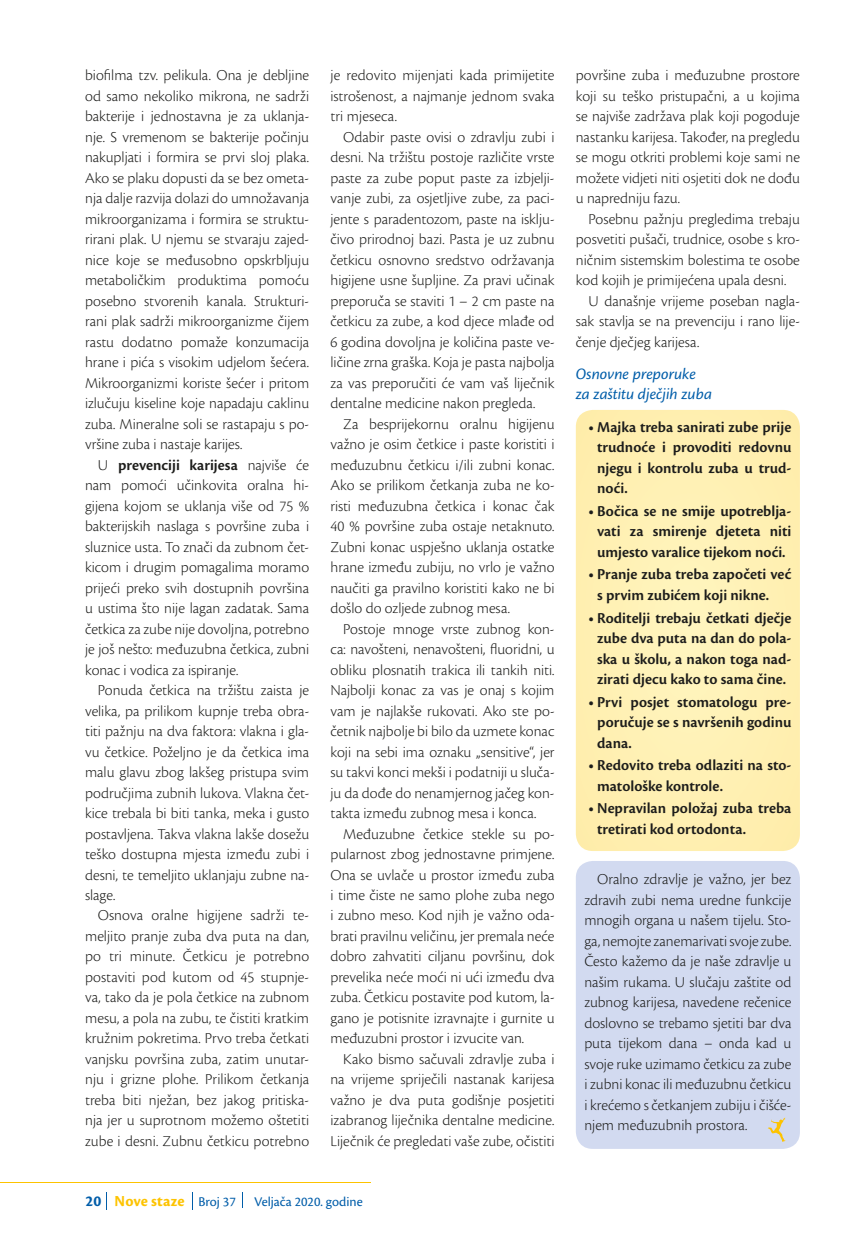
<style>
.page{position:relative;width:851px;height:1234px;background:#fff}
.page>*{position:absolute;margin:0;border:0;box-sizing:border-box;transform-origin:0 0}
.t1{font:italic 16.5px/19.5px "Cronos Pro";letter-spacing:-.005em;color:#005da9}
.t2{font:700 15.9px "Cronos Pro";letter-spacing:.005em;color:#fdc300}
.t3{font:300 15.75px/20.4px "Cronos Pro";color:#1d1d1b;text-align:justify}
.t4{font:600 15.75px/20.4px "Cronos Pro";color:#1d1d1b}
.t5{font:13.95px "Cronos Pro";color:#005da9}
.s1{font-weight:600}
.s2{color:#005da9}
.s3{font-weight:400;font-size:13.95px;color:#005da9}
</style>
<div class="page">
<svg style="left:192px;top:1192px;width:1px;height:17px"></svg>
<svg style="left:242px;top:1192px;width:1px;height:15px"></svg>
<svg style="left:106px;top:1192px;width:1px;height:17px"></svg>
<hr style="left:0;top:1181px;width:370px;height:1px;background:#fdc300">
<svg style="left:575px;top:410px;width:224px;height:440px"></svg>
<div style="left:575px;top:860px;width:224px;height:288px;background:#d2daf0;border-radius:17px"></div>
<svg style="left:768px;top:1117px;width:17px;height:24px"></svg>
<p class="t3" style="left:85px;top:65px;width:225px">biofilma tzv. pelikula. Ona je debljine od samo nekoliko mikrona, ne sadrži bakterije i jednostavna je za uklanja&shy;nje. S vremenom se bakterije počinju nakupljati i formira se prvi sloj plaka.<br>Ako se plaku dopusti da se bez ometa&shy;nja dalje razvija dolazi do umnožavanja mikroorganizama i formira se struktu&shy;rirani plak. U njemu se stvaraju zajed&shy;nice koje se međusobno opskrbljuju metaboličkim produktima pomoću posebno stvorenih kanala. Strukturi&shy;rani plak sadrži mikroorganizme čijem rastu dodatno pomaže konzumacija hrane i pića s visokim udjelom šećera.<br>Mikroorganizmi koriste šećer i pritom izlučuju kiseline koje napadaju caklinu zuba. Mineralne soli se rastapaju s po&shy;vršine zuba i nastaje karijes.</p>
<p class="t3" style="left:85px;top:454px;width:225px;text-indent:13px">U <span class="s1">prevenciji karijesa</span> najviše će nam pomoći učinkovita oralna hi&shy;gijena kojom se uklanja više od 75 % bakterijskih naslaga s površine zuba i sluznice usta. To znači da zubnom čet&shy;kicom i drugim pomagalima moramo prijeći preko svih dostupnih površina u ustima što nije lagan zadatak. Sama četkica za zube nije dovoljna, potrebno je još nešto: međuzubna četkica, zubni konac i vodica za ispiranje.</p>
<p class="t3" style="left:85px;top:679px;width:225px;text-indent:13px">Ponuda četkica na tržištu zaista je velika, pa prilikom kupnje treba obra&shy;titi pažnju na dva faktora: vlakna i gla&shy;vu četkice. Poželjno je da četkica ima malu glavu zbog lakšeg pristupa svim područjima zubnih lukova. Vlakna čet&shy;kice trebala bi biti tanka, meka i gusto postavljena. Takva vlakna lakše dosežu teško dostupna mjesta između zubi i desni, te temeljito uklanjaju zubne na&shy;slage.</p>
<p class="t3" style="left:85px;top:905px;width:225px;text-indent:13px">Osnova oralne higijene sadrži te&shy;meljito pranje zuba dva puta na dan, po tri minute. Četkicu je potrebno postaviti pod kutom od 45 stupnje&shy;va, tako da je pola četkice na zubnom mesu, a pola na zubu, te čistiti kratkim kružnim pokretima. Prvo treba četkati vanjsku površina zuba, zatim unutar&shy;nju i grizne plohe. Prilikom četkanja treba biti nježan, bez jakog pritiska&shy;nja jer u suprotnom možemo oštetiti zube i desni. Zubnu četkicu potrebno</p>
<p class="t3" style="left:330px;top:65px;width:225px">je redovito mijenjati kada primijetite istrošenost, a najmanje jednom svaka tri mjeseca.</p>
<p class="t3" style="left:330px;top:126px;width:225px;text-indent:13px">Odabir paste ovisi o zdravlju zubi i desni. Na tržištu postoje različite vrste paste za zube poput paste za izbjelji&shy;vanje zubi, za osjetljive zube, za paci&shy;jente s paradentozom, paste na isklju&shy;čivo prirodnoj bazi. Pasta je uz zubnu četkicu osnovno sredstvo održavanja higijene usne šupljine. Za pravi učinak preporuča se staviti 1 – 2 cm paste na četkicu za zube, a kod djece mlađe od 6 godina dovoljna je količina paste ve&shy;ličine zrna graška. Koja je pasta najbolja za vas preporučiti će vam vaš liječnik dentalne medicine nakon pregleda.</p>
<p class="t3" style="left:330px;top:413px;width:225px;text-indent:13px">Za besprijekornu oralnu higijenu važno je osim četkice i paste koristiti i međuzubnu četkicu i/ili zubni konac.<br>Ako se prilikom četkanja zuba ne ko&shy;risti međuzubna četkica i konac čak 40 % površine zuba ostaje netaknuto.<br>Zubni konac uspješno uklanja ostatke hrane između zubiju, no vrlo je važno naučiti ga pravilno koristiti kako ne bi došlo do ozljede zubnog mesa.</p>
<p class="t3" style="left:330px;top:618px;width:225px;text-indent:13px">Postoje mnoge vrste zubnog kon&shy;ca: navošteni, nenavošteni, fluoridni, u obliku plosnatih trakica ili tankih niti.<br>Najbolji konac za vas je onaj s kojim vam je najlakše rukovati. Ako ste po&shy;četnik najbolje bi bilo da uzmete konac koji na sebi ima oznaku „sensitive“, jer su takvi konci mekši i podatniji u sluča&shy;ju da dođe do nenamjernog jačeg kon&shy;takta između zubnog mesa i konca.</p>
<p class="t3" style="left:330px;top:823px;width:225px;text-indent:13px">Međuzubne četkice stekle su po&shy;pularnost zbog jednostavne primjene.<br>Ona se uvlače u prostor između zuba i time čiste ne samo plohe zuba nego i zubno meso. Kod njih je važno oda&shy;brati pravilnu veličinu, jer premala neće dobro zahvatiti ciljanu površinu, dok prevelika neće moći ni ući između dva zuba. Četkicu postavite pod kutom, la&shy;gano je potisnite izravnajte i gurnite u međuzubni prostor i izvucite van.</p>
<p class="t3" style="left:330px;top:1048px;width:225px;text-indent:13px">Kako bismo sačuvali zdravlje zuba i na vrijeme spriječili nastanak karijesa važno je dva puta godišnje posjetiti izabranog liječnika dentalne medicine.<br>Liječnik će pregledati vaše zube, očistiti</p>
<p class="t2" style="left:85px;top:1191px;width:152px"><span class="s2">20</span> Nove staze <span class="s3">Broj 37</span></p>
<p class="t5" style="left:254px;top:1192px;width:110px">Veljača 2020. godine</p>
<p class="t3" style="left:575px;top:65px;width:225px">površine zuba i međuzubne prostore koji su teško pristupačni, a u kojima se najviše zadržava plak koji pogoduje nastanku karijesa. Također, na pregledu se mogu otkriti problemi koje sami ne možete vidjeti niti osjetiti dok ne dođu u napredniju fazu.</p>
<p class="t3" style="left:588px;top:208px;width:213px">Posebnu pažnju pregledima trebaju</p>
<p class="t3" style="left:575px;top:229px;width:225px">posvetiti pušači, trudnice, osobe s kro-</p>
<p class="t3" style="left:575px;top:249px;width:225px">ničnim sistemskim bolestima te osobe</p>
<p class="t3" style="left:575px;top:270px;width:212px">kod kojih je primijećena upala desni.</p>
<p class="t3" style="left:588px;top:290px;width:213px">U današnje vrijeme poseban nagla-</p>
<p class="t3" style="left:575px;top:311px;width:225px">sak stavlja se na prevenciju i rano lije-</p>
<p class="t3" style="left:575px;top:331px;width:125px">čenje dječjeg karijesa.</p>
<p class="t1" style="left:575px;top:364px;width:138px">Osnovne preporuke za zaštitu dječjih zuba</p>
<p class="t4" style="left:597px;top:416px;width:196px;text-align:justify;text-indent:-9px">• Majka treba sanirati zube prije trudnoće i provoditi redovnu njegu i kontrolu zuba u trud&shy;noći.</p>
<p class="t4" style="left:588px;top:501px;width:204px;text-align:center">• Bočica se ne smije upotreblja&shy;vati za smirenje djeteta niti umjesto varalice tijekom noći.</p>
<p class="t4" style="left:597px;top:564px;width:196px;text-indent:-9px">• Pranje zuba treba započeti već s prvim zubićem koji nikne.</p>
<p class="t4" style="left:588px;top:607px;width:204px;text-align:center">• Roditelji trebaju četkati dječje zube dva puta na dan do pola&shy;ska u školu, a nakon toga nad&shy;zirati djecu kako to sama čine.</p>
<p class="t4" style="left:597px;top:691px;width:196px;text-align:justify;text-indent:-9px">• Prvi posjet stomatologu pre&shy;poručuje se s navršenih godinu dana.</p>
<p class="t4" style="left:597px;top:755px;width:196px;text-indent:-9px">• Redovito treba odlaziti na sto&shy;matološke kontrole.</p>
<p class="t4" style="left:597px;top:798px;width:196px;text-indent:-9px">• Nepravilan položaj zuba treba tretirati kod ortodonta.</p>
<p class="t3" style="left:584px;top:868px;width:208px;text-indent:13px">Oralno zdravlje je važno, jer bez zdravih zubi nema uredne funkcije mnogih organa u našem tijelu. Sto&shy;ga, nemojte zanemarivati svoje zube.<br>Često kažemo da je naše zdravlje u našim rukama. U slučaju zaštite od zubnog karijesa, navedene rečenice doslovno se trebamo sjetiti bar dva puta tijekom dana – onda kad u svoje ruke uzimamo četkicu za zube i zubni konac ili međuzubnu četkicu i krećemo s četkanjem zubiju i čišće&shy;njem međuzubnih prostora.</p>
</div>
